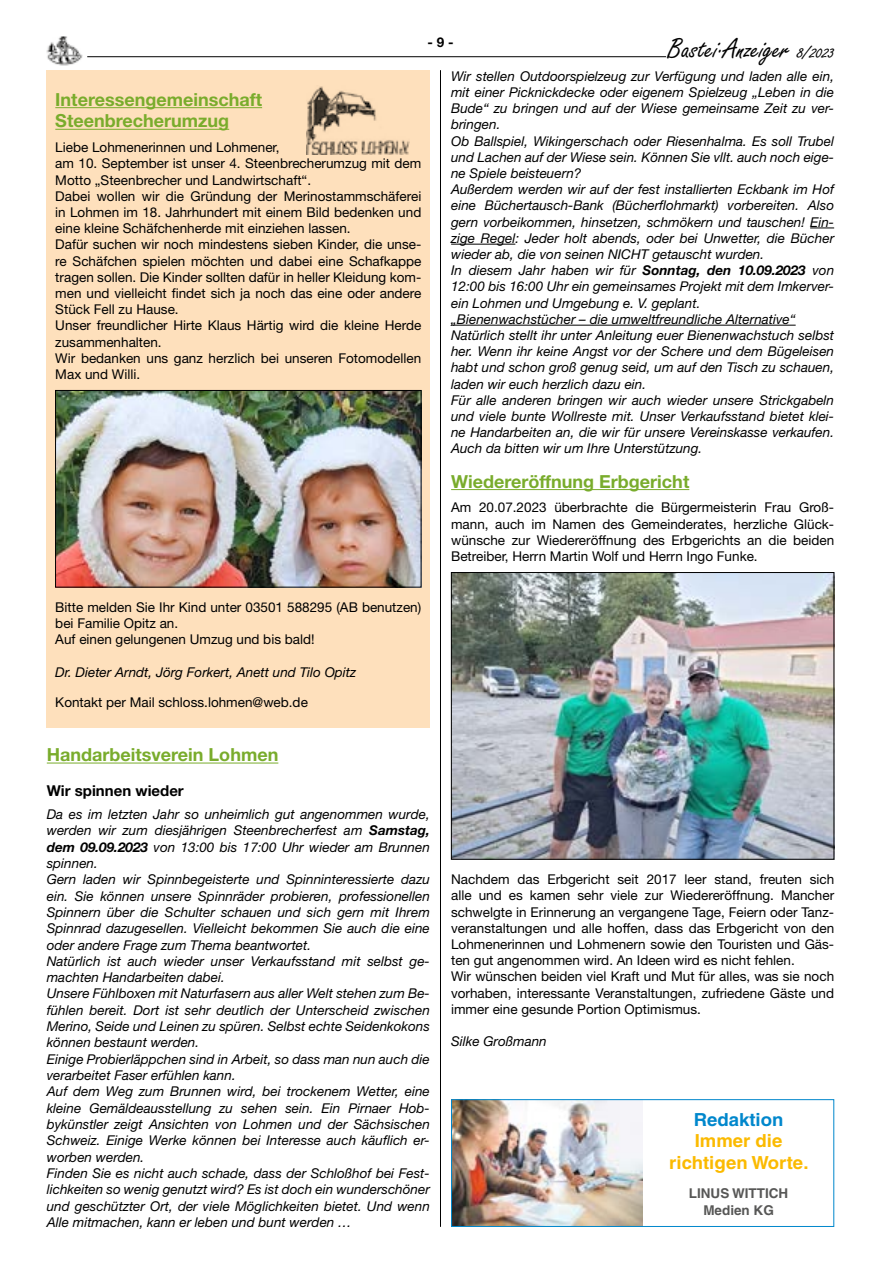
<style>
.page{position:relative;width:881px;height:1263px;background:#fff}
.page>*{position:absolute;margin:0;border:0;box-sizing:border-box;transform-origin:0 0}
.t1{font:28.5px "Freestyle Script";color:#000}
.t2{font:700 18px/21.6px "Helvetica Neue LT";color:#79ac2c}
.t3{font:700 18px/21.6px "Helvetica LT";color:#fbba00;text-align:center}
.t4{font:700 18px "Helvetica LT";color:#0087cc}
.t5{font:700 15px "Helvetica Neue LT";color:#000}
.t6{font:italic 13.5px/16.4px "Helvetica Neue LT";color:#000}
.t7{font:13.5px/16.2px "Helvetica Neue LT";color:#000}
.t8{font:700 13.5px/16.2px "Helvetica LT";color:#575756;text-align:center}
.t9{font:700 13.5px "Helvetica Neue LT";color:#000}
.s1{font-size:18px}
.s2{font-weight:700}
</style>
<div class="page">
<img style="left:47px;top:36px;width:36px;height:29px">
<hr style="left:87px;top:56px;width:578px;height:1px;background:#000">
<hr style="left:440px;top:70px;width:1px;height:1157px;background:#000">
<svg style="left:810px;top:228px;width:23px;height:1px"></svg>
<hr style="left:451px;top:244px;width:64px;height:1px;background:#000">
<hr style="left:451px;top:325px;width:344px;height:1px;background:#000">
<hr style="left:451px;top:489px;width:238px;height:1px;background:#79ac2c">
<img style="left:453px;top:574px;width:378px;height:283px">
<div style="left:451px;top:572px;width:382px;height:287px;border:1px solid #000"></div>
<div style="left:47px;top:71px;width:382px;height:657px;background:#fee0bc"></div>
<hr style="left:55px;top:107px;width:207px;height:1px;background:#79ac2c">
<hr style="left:55px;top:129px;width:174px;height:1px;background:#79ac2c">
<img style="left:57px;top:392px;width:362px;height:193px">
<div style="left:55px;top:390px;width:366px;height:197px;border:1px solid #000"></div>
<img style="left:306px;top:86px;width:103px;height:68px">
<hr style="left:47px;top:762px;width:231px;height:1px;background:#79ac2c">
<img style="left:453px;top:1101px;width:189px;height:124px">
<div style="left:451px;top:1099px;width:382px;height:128px;border:1px solid #0087cc"></div>
<p class="t9" style="left:427px;top:34px;width:28px">- 9 -</p>
<h1 class="t1" style="left:668px;top:32px;width:167px">Bastei·Anzeiger <span class="s1">8/2023</span></h1>
<p class="t6" style="left:451px;top:68px;width:384px">Wir stellen Outdoorspielzeug zur Verfügung und laden alle ein, mit einer Picknickdecke oder eigenem Spielzeug „Leben in die Bude“ zu bringen und auf der Wiese gemeinsame Zeit zu ver&shy;bringen.<br>Ob Ballspiel, Wikingerschach oder Riesenhalma. Es soll Trubel und Lachen auf der Wiese sein. Können Sie vllt. auch noch eige&shy;ne Spiele beisteuern?<br>Außerdem werden wir auf der fest installierten Eckbank im Hof eine Büchertausch-Bank (Bücherflohmarkt) vorbereiten. Also gern vorbeikommen, hinsetzen, schmökern und tauschen! Ein&shy;zige Regel: Jeder holt abends, oder bei Unwetter, die Bücher wieder ab, die von seinen NICHT getauscht wurden.<br>In diesem Jahr haben wir für <span class="s2">Sonntag, den 10.09.2023</span> von 12:00 bis 16:00 Uhr ein gemeinsames Projekt mit dem Imkerver&shy;ein Lohmen und Umgebung e. V. geplant.<br>„Bienenwachstücher – die umweltfreundliche Alternative“ Natürlich stellt ihr unter Anleitung euer Bienenwachstuch selbst her. Wenn ihr keine Angst vor der Schere und dem Bügeleisen habt und schon groß genug seid, um auf den Tisch zu schauen, laden wir euch herzlich dazu ein.<br>Für alle anderen bringen wir auch wieder unsere Strickgabeln und viele bunte Wollreste mit. Unser Verkaufsstand bietet klei&shy;ne Handarbeiten an, die wir für unsere Vereinskasse verkaufen.<br>Auch da bitten wir um Ihre Unterstützung.</p>
<h2 class="t2" style="left:451px;top:470px;width:239px">Wiedereröffnung Erbgericht</h2>
<p class="t7" style="left:451px;top:499px;width:384px;text-align:justify">Am 20.07.2023 überbrachte die Bürgermeisterin Frau Groß&shy;mann, auch im Namen des Gemeinderates, herzliche Glück&shy;wünsche zur Wiedereröffnung des Erbgerichts an die beiden Betreiber, Herrn Martin Wolf und Herrn Ingo Funke.</p>
<h2 class="t2" style="left:55px;top:88px;width:208px">Interessengemeinschaft<br>Steenbrecherumzug</h2>
<p class="t7" style="left:55px;top:139px;width:367px">Liebe Lohmenerinnen und Lohmener,<br>am 10. September ist unser 4. Steenbrecherumzug mit dem Motto „Steenbrecher und Landwirtschaft“.<br>Dabei wollen wir die Gründung der Merinostammschäferei in Lohmen im 18. Jahrhundert mit einem Bild bedenken und eine kleine Schäfchenherde mit einziehen lassen.<br>Dafür suchen wir noch mindestens sieben Kinder, die unse&shy;re Schäfchen spielen möchten und dabei eine Schafkappe tragen sollen. Die Kinder sollten dafür in heller Kleidung kom&shy;men und vielleicht findet sich ja noch das eine oder andere Stück Fell zu Hause.<br>Unser freundlicher Hirte Klaus Härtig wird die kleine Herde zusammenhalten.<br>Wir bedanken uns ganz herzlich bei unseren Fotomodellen Max und Willi.</p>
<p class="t7" style="left:55px;top:599px;width:367px">Bitte melden Sie Ihr Kind unter 03501 588295 (AB benutzen) bei Familie Opitz an.<br>Auf einen gelungenen Umzug und bis bald!</p>
<p class="t6" style="left:55px;top:664px;width:302px">Dr. Dieter Arndt, Jörg Forkert, Anett und Tilo Opitz</p>
<p class="t7" style="left:55px;top:693px;width:254px">Kontakt per Mail schloss.lohmen@web.de</p>
<h2 class="t2" style="left:47px;top:744px;width:233px">Handarbeitsverein Lohmen</h2>
<p class="t5" style="left:47px;top:782px;width:138px">Wir spinnen wieder</p>
<p class="t6" style="left:47px;top:806px;width:384px">Da es im letzten Jahr so unheimlich gut angenommen wurde, werden wir zum diesjährigen Steenbrecherfest am <span class="s2">Samstag, dem 09.09.2023</span> von 13:00 bis 17:00 Uhr wieder am Brunnen spinnen.<br>Gern laden wir Spinnbegeisterte und Spinninteressierte dazu ein. Sie können unsere Spinnräder probieren, professionellen Spinnern über die Schulter schauen und sich gern mit Ihrem Spinnrad dazugesellen. Vielleicht bekommen Sie auch die eine oder andere Frage zum Thema beantwortet.<br>Natürlich ist auch wieder unser Verkaufsstand mit selbst ge&shy;machten Handarbeiten dabei.<br>Unsere Fühlboxen mit Naturfasern aus aller Welt stehen zum Be&shy;fühlen bereit. Dort ist sehr deutlich der Unterscheid zwischen Merino, Seide und Leinen zu spüren. Selbst echte Seidenkokons können bestaunt werden.<br>Einige Probierläppchen sind in Arbeit, so dass man nun auch die verarbeitet Faser erfühlen kann.<br>Auf dem Weg zum Brunnen wird, bei trockenem Wetter, eine kleine Gemäldeausstellung zu sehen sein. Ein Pirnaer Hob&shy;bykünstler zeigt Ansichten von Lohmen und der Sächsischen Schweiz. Einige Werke können bei Interesse auch käuflich er&shy;worben werden.<br>Finden Sie es nicht auch schade, dass der Schloßhof bei Fest&shy;lichkeiten so wenig genutzt wird? Es ist doch ein wunderschöner und geschützter Ort, der viele Möglichkeiten bietet. Und wenn Alle mitmachen, kann er leben und bunt werden …</p>
<p class="t7" style="left:451px;top:871px;width:384px">Nachdem das Erbgericht seit 2017 leer stand, freuten sich alle und es kamen sehr viele zur Wiedereröffnung. Mancher schwelgte in Erinnerung an vergangene Tage, Feiern oder Tanz&shy;veranstaltungen und alle hoffen, dass das Erbgericht von den Lohmenerinnen und Lohmenern sowie den Touristen und Gäs&shy;ten gut angenommen wird. An Ideen wird es nicht fehlen.<br>Wir wünschen beiden viel Kraft und Mut für alles, was sie noch vorhaben, interessante Veranstaltungen, zufriedene Gäste und immer eine gesunde Portion Optimismus.</p>
<p class="t6" style="left:451px;top:1033px;width:97px">Silke Großmann</p>
<h2 class="t4" style="left:693px;top:1108px;width:91px">Redaktion</h2>
<h2 class="t3" style="left:669px;top:1130px;width:141px">Immer die richtigen Worte.</h2>
<p class="t8" style="left:688px;top:1185px;width:101px">LINUS WITTICH<br>Medien KG</p>
</div>
